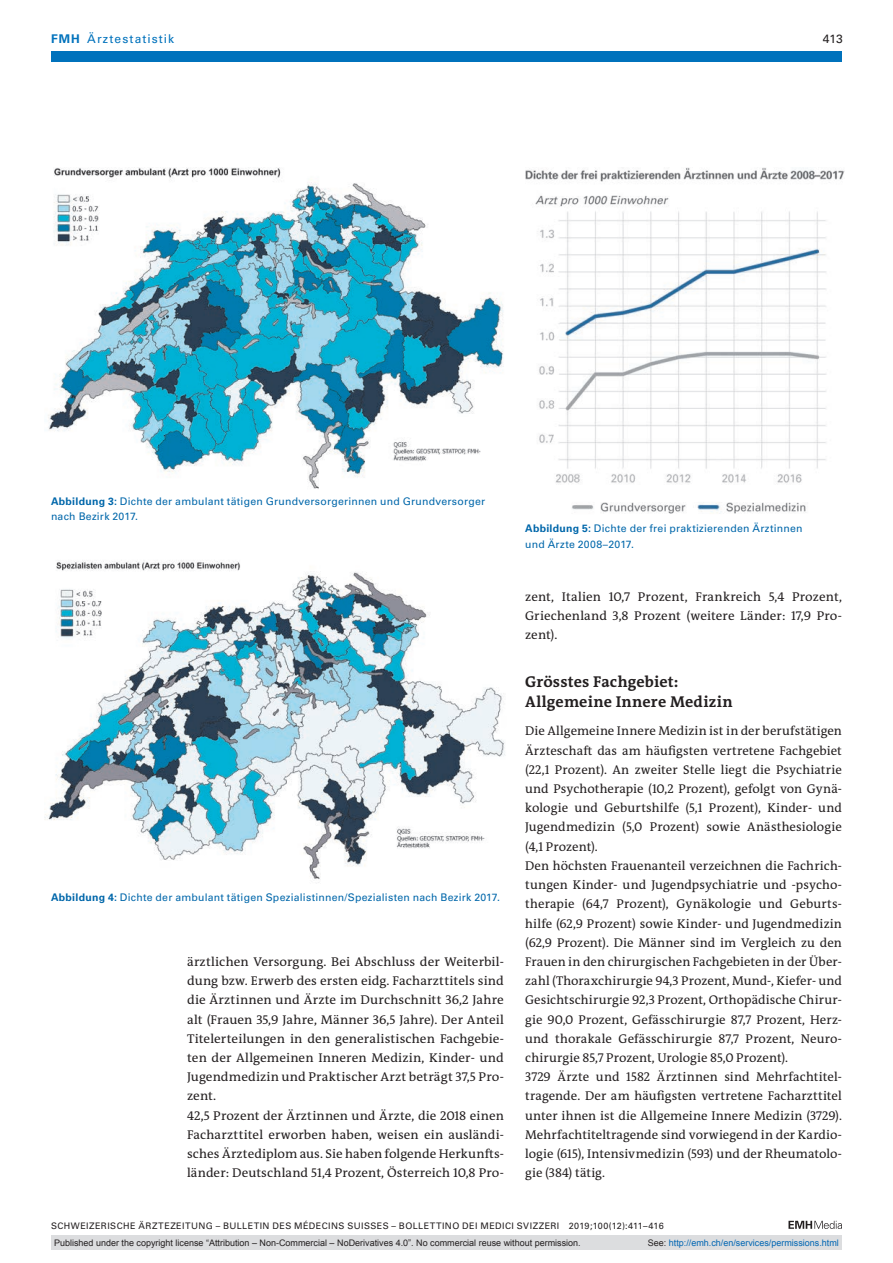
<style>
.page{position:relative;width:893px;height:1263px;background:#fff}
.page>*{position:absolute;margin:0;border:0;box-sizing:border-box;transform-origin:0 0}
.t1{font:700 15.75px/19.2px "The Antiqua B W7";letter-spacing:.015em;color:#231f20}
.t2{font:12.75px/19.2px "The Antiqua B W5 Plain";letter-spacing:.005em;color:#231f20}
.t3{font:12px "Univers LT Std";letter-spacing:.09em;color:#0072bc}
.t4{font:12px "Univers LT Std";color:#231f20}
.t5{font:10.5px/15.8px "Univers LT Std";letter-spacing:.025em;color:#0067aa}
.t6{font:9px "Arial";color:#231f20}
.t7{font:9px "Univers LT Std";letter-spacing:.045em;color:#231f20}
.t8{font:9px "Arial";color:#0166b3}
.s1{font-weight:700}
.s2{color:#231f20}
</style>
<div class="page">
<svg style="left:788px;top:1221px;width:54px;height:8px"></svg>
<div style="left:51px;top:51px;width:791px;height:11px;background:#0072bc"></div>
<img style="left:48px;top:168px;width:456px;height:321px">
<img style="left:44px;top:560px;width:461px;height:323px">
<img style="left:525px;top:168px;width:319px;height:346px">
<div style="left:51px;top:1235px;width:791px;height:15px;background:#dcdddf"></div>
<p class="t3" style="left:51px;top:31px;width:125px"><span class="s1">FMH</span> Ärztestatistik</p>
<p class="t4" style="left:823px;top:31px;width:21px">413</p>
<p class="t5" style="left:51px;top:493px;width:436px"><span class="s1">Abbildung 3:</span> Dichte der ambulant tätigen Grundversorgerinnen und Grundversorger nach Bezirk 2017.</p>
<p class="t5" style="left:51px;top:889px;width:450px"><span class="s1">Abbildung 4:</span> Dichte der ambulant tätigen Spezialistinnen/Spezialisten nach Bezirk 2017.</p>
<p class="t2" style="left:187px;top:952px;width:318px">ärztlichen Versorgung. Bei Abschluss der Weiterbil&shy;dung bzw. Erwerb des ersten eidg. Facharzttitels sind die Ärztinnen und Ärzte im Durchschnitt 36,2 Jahre alt (Frauen 35,9 Jahre, Männer 36,5 Jahre). Der Anteil Titelerteilungen in den generalistischen Fachgebie&shy;ten der Allgemeinen Inneren Medizin, Kinder- und Jugendmedizin und Praktischer Arzt beträgt 37,5 Pro&shy;zent.<br>42,5 Prozent der Ärztinnen und Ärzte, die 2018 einen Facharzttitel erworben haben, weisen ein ausländi&shy;sches Ärztediplom aus. Sie haben folgende Herkunfts&shy;länder: Deutschland 51,4 Prozent, Österreich 10,8 Pro-</p>
<p class="t5" style="left:525px;top:521px;width:279px"><span class="s1">Abbildung 5:</span> Dichte der frei praktizierenden Ärztinnen und Ärzte 2008–2017.</p>
<p class="t2" style="left:525px;top:587px;width:318px;text-align:justify">zent, Italien 10,7 Prozent, Frankreich 5,4 Prozent, Griechenland 3,8 Prozent (weitere Länder: 17,9 Pro&shy;zent).</p>
<p class="t1" style="left:525px;top:673px;width:209px">Grösstes Fachgebiet:<br>Allgemeine Innere Medizin</p>
<p class="t2" style="left:525px;top:722px;width:318px">Die Allgemeine Innere Medizin ist in der berufstätigen Ärzteschaft das am häufigsten vertretene Fachgebiet (22,1 Prozent). An zweiter Stelle liegt die Psychiatrie und Psychotherapie (10,2 Prozent), gefolgt von Gynä&shy;kologie und Geburtshilfe (5,1 Prozent), Kinder- und Jugendmedizin (5,0 Prozent) sowie Anästhesiologie (4,1 Prozent).<br>Den höchsten Frauenanteil verzeichnen die Fachrich&shy;tungen Kinder- und Jugendpsychiatrie und -psycho&shy;therapie (64,7 Prozent), Gynäkologie und Geburts&shy;hilfe (62,9 Prozent) sowie Kinder- und Jugendmedizin (62,9 Prozent). Die Männer sind im Vergleich zu den Frauen in den chirurgischen Fachgebieten in der Über&shy;zahl (Thoraxchirurgie 94,3 Prozent, Mund-, Kiefer- und Gesichtschirurgie 92,3 Prozent, Orthopädische Chirur&shy;gie 90,0 Prozent, Gefässchirurgie 87,7 Prozent, Herz&shy;und thorakale Gefässchirurgie 87,7 Prozent, Neuro&shy;chirurgie 85,7 Prozent, Urologie 85,0 Prozent).<br>3729 Ärzte und 1582 Ärztinnen sind Mehrfachtitel&shy;tragende. Der am häufigsten vertretene Facharzttitel unter ihnen ist die Allgemeine Innere Medizin (3729).<br>Mehrfachtiteltragende sind vorwiegend in der Kardio&shy;logie (615), Intensivmedizin (593) und der Rheumatolo&shy;gie (384) tätig.</p>
<p class="t7" style="left:51px;top:1220px;width:614px">SCHWEIZERISCHE ÄRZTEZEITUNG – BULLETIN DES MÉDECINS SUISSES – BOLLETTINO DEI MEDICI SVIZZERI 2019;100(12):411–416</p>
<p class="t6" style="left:54px;top:1237px;width:528px">Published under the copyright license “Attribution – Non-Commercial – NoDerivatives 4.0”. No commercial reuse without permission.</p>
<p class="t8" style="left:648px;top:1237px;width:193px"><span class="s2">See:</span> http://emh.ch/en/services/permissions.html</p>
</div>
